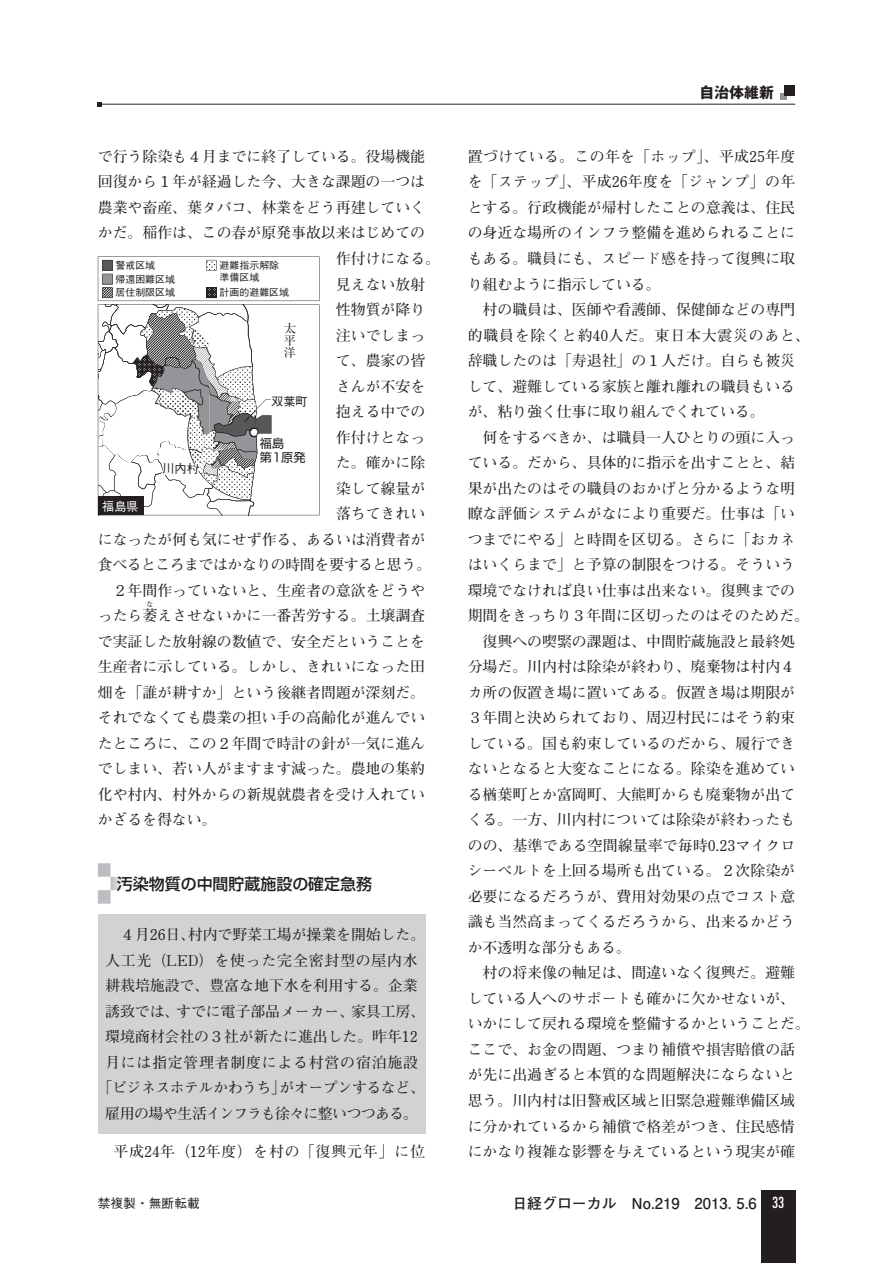
<style>
.page{position:relative;width:893px;height:1263px;background:#fff}
.page>*{position:absolute;margin:0;border:0;box-sizing:border-box;transform-origin:0 0}
.維新-小見出し{font:500 15.9px "Shin Go Pro";color:#231f20}
.維新-本文{font:700 14.85px/25.5px "Futo Min A101 Pro";color:#231f20}
.t1{font:700 14.85px "Futo Go B101 Pro";color:#231f20}
.維新-本文-2{font:700 14.85px "Futo Min A101 Pro";letter-spacing:-.025em;color:#231f20}
.維新-本文-3{font:700 14.85px "Futo Min A101 Pro";letter-spacing:.065em;color:#231f20}
.柱-右{font:700 14.85px "Gothic MB101 Pro";color:#231f20}
.t2{font:condensed 14.85px "Futura Std";color:#fff}
.t3{font:500 12.75px "Gothic BBB Pro";color:#231f20}
.t4{font:12.15px "Gothic BBB Pro Medium 90 msp RKSJ H";color:#231f20}
.t5{font:12.15px/14.5px "Shin Go Pro Regular 90 msp RKSJ H";color:#231f20}
.t6{font:12.15px/12.1px "Ryumin Pro Regular 90 msp RKSJ V";color:#231f20;text-align:justify}
.t7{font:12.15px "Gothic BBB Pro Medium 90 msp RKSJ H";color:#fff}
.t8{font:9.9px/13.8px "Gothic BBB Pro Medium 90 msp RKSJ H";color:#231f20}
.維新-本文-4{font:700 7.5px "Futo Min A101 Pro";color:#231f20}
</style>
<div class="page">
<hr style="left:98px;top:104px;width:697px;height:1px;background:#231f20">
<svg style="left:98px;top:102px;width:4px;height:4px"></svg>
<div style="left:780px;top:94px;width:7px;height:6px;background:#939598"></div>
<div style="left:784px;top:85px;width:11px;height:11px;background:#231f20"></div>
<div style="left:761px;top:1191px;width:34px;height:72px;background:#231f20"></div>
<div style="left:98px;top:863px;width:13px;height:14px;background:#bcbdc0"></div>
<div style="left:98px;top:890px;width:13px;height:14px;background:#bcbdc0"></div>
<svg style="left:111px;top:877px;width:11px;height:13px"></svg>
<div style="left:98px;top:914px;width:327px;height:219px;background:#d1d2d4"></div>
<svg style="left:98px;top:256px;width:221px;height:259px"></svg>
<img style="left:160px;top:330px;width:50px;height:139px">
<img style="left:98px;top:376px;width:59px;height:86px">
<img style="left:210px;top:377px;width:47px;height:91px">
<p class="維新-本文" style="left:98px;top:142px;width:329px">で行う除染も４月までに終了している。役場機能</p>
<p class="維新-本文" style="left:98px;top:167px;width:329px">回復から１年が経過した今、大きな課題の一つは</p>
<p class="維新-本文" style="left:98px;top:193px;width:329px">農業や畜産、葉タバコ、林業をどう再建していく</p>
<p class="維新-本文" style="left:98px;top:218px;width:329px">かだ。稲作は、この春が原発事故以来はじめての</p>
<p class="維新-本文" style="left:336px;top:244px;width:106px">作付けになる。</p>
<p class="維新-本文" style="left:336px;top:269px;width:91px">見えない放射</p>
<p class="維新-本文" style="left:336px;top:295px;width:91px">性物質が降り</p>
<p class="維新-本文" style="left:336px;top:320px;width:91px">注いでしまっ</p>
<p class="維新-本文" style="left:336px;top:346px;width:91px">て、農家の皆</p>
<p class="維新-本文" style="left:336px;top:371px;width:91px">さんが不安を</p>
<p class="維新-本文" style="left:336px;top:397px;width:91px">抱える中での</p>
<p class="維新-本文" style="left:336px;top:422px;width:91px">作付けとなっ</p>
<p class="維新-本文" style="left:336px;top:448px;width:91px">た。確かに除</p>
<p class="維新-本文" style="left:336px;top:473px;width:91px">染して線量が</p>
<p class="維新-本文" style="left:336px;top:499px;width:91px">落ちてきれい</p>
<p class="維新-本文" style="left:98px;top:524px;width:329px">になったが何も気にせず作る、あるいは消費者が</p>
<p class="維新-本文-2" style="left:98px;top:553px;width:335px">食べるところまではかなりの時間を要すると思う。</p>
<p class="維新-本文" style="left:98px;top:575px;width:329px">　２年間作っていないと、生産者の意欲をどうやったら萎えさせないかに一番苦労する。土壌調査</p>
<p class="t8" style="left:115px;top:257px;width:61px">警戒区域<br>帰還困難区域居住制限区域</p>
<p class="t8" style="left:220px;top:258px;width:61px;line-height:12px">避難指示解除準備区域</p>
<p class="t8" style="left:220px;top:284px;width:71px">計画的避難区域</p>
<p class="t6" style="left:284px;top:321px;width:14px">太平洋</p>
<p class="t4" style="left:271px;top:391px;width:38px">双葉町</p>
<p class="t5" style="left:260px;top:434px;width:47px">福島第1原発</p>
<p class="t4" style="left:163px;top:459px;width:38px">川内村</p>
<p class="t7" style="left:102px;top:497px;width:38px">福島県</p>
<p class="維新-本文-4" style="left:146px;top:598px;width:9px">な</p>
<p class="維新-本文" style="left:98px;top:627px;width:329px;text-align:justify">で実証した放射線の数値で、安全だということを生産者に示している。しかし、きれいになった田畑を「誰が耕すか」という後継者問題が深刻だ。それでなくても農業の担い手の高齢化が進んでいたところに、この２年間で時計の針が一気に進んでしまい、若い人がますます減った。農地の集約化や村内、村外からの新規就農者を受け入れていかざるを得ない。</p>
<p class="維新-小見出し" style="left:117px;top:870px;width:257px">汚染物質の中間貯蔵施設の確定急務</p>
<p class="維新-本文" style="left:98px;top:920px;width:329px;text-align:center">　４月26日、村内で野菜工場が操業を開始した。人工光（LED）を使った完全密封型の屋内水耕栽培施設で、豊富な地下水を利用する。企業誘致では、すでに電子部品メーカー、家具工房、環境商材会社の３社が新たに進出した。昨年12月には指定管理者制度による村営の宿泊施設「ビジネスホテルかわうち」がオープンするなど、雇用の場や生活インフラも徐々に整いつつある。</p>
<p class="維新-本文-3" style="left:98px;top:1140px;width:329px">　平成24年（12年度）を村の「復興元年」に位</p>
<p class="柱-右" style="left:699px;top:80px;width:76px">自治体維新</p>
<p class="維新-本文" style="left:468px;top:142px;width:329px;text-align:justify">置づけている。この年を「ホップ」、平成25年度を「ステップ」、平成26年度を「ジャンプ」の年とする。行政機能が帰村したことの意義は、住民の身近な場所のインフラ整備を進められることにもある。職員にも、スピード感を持って復興に取り組むように指示している。</p>
<p class="維新-本文" style="left:468px;top:295px;width:344px">　村の職員は、医師や看護師、保健師などの専門的職員を除くと約40人だ。東日本大震災のあと、辞職したのは「寿退社」の１人だけ。自らも被災して、避難している家族と離れ離れの職員もいるが、粘り強く仕事に取り組んでくれている。</p>
<p class="維新-本文" style="left:468px;top:422px;width:343px">　何をするべきか、は職員一人ひとりの頭に入っている。だから、具体的に指示を出すことと、結果が出たのはその職員のおかげと分かるような明瞭な評価システムがなにより重要だ。仕事は「いつまでにやる」と時間を区切る。さらに｢おカネはいくらまで｣と予算の制限をつける。そういう環境でなければ良い仕事は出来ない。復興までの期間をきっちり３年間に区切ったのはそのためだ。</p>
<p class="維新-本文" style="left:468px;top:627px;width:329px;text-align:justify">　復興への喫緊の課題は、中間貯蔵施設と最終処分場だ。川内村は除染が終わり、廃棄物は村内４カ所の仮置き場に置いてある。仮置き場は期限が３年間と決められており、周辺村民にはそう約束している。国も約束しているのだから、履行できないとなると大変なことになる。除染を進めている楢葉町とか富岡町、大熊町からも廃棄物が出てくる。一方、川内村については除染が終わったものの、基準である空間線量率で毎時0.23マイクロシーベルトを上回る場所も出ている。２次除染が必要になるだろうが、費用対効果の点でコスト意識も当然高まってくるだろうから、出来るかどうか不透明な部分もある。</p>
<p class="維新-本文" style="left:468px;top:958px;width:344px">　村の将来像の軸足は、間違いなく復興だ。避難している人へのサポートも確かに欠かせないが、いかにして戻れる環境を整備するかということだ。ここで、お金の問題、つまり補償や損害賠償の話が先に出過ぎると本質的な問題解決にならないと思う。川内村は旧警戒区域と旧緊急避難準備区域に分かれているから補償で格差がつき、住民感情にかなり複雑な影響を与えているという現実が確</p>
<p class="t3" style="left:98px;top:1193px;width:104px">禁複製・無断転載</p>
<p class="t1" style="left:512px;top:1191px;width:246px">日経グローカル　No.219　2013. 5.6</p>
<p class="t2" style="left:772px;top:1194px;width:14px">33</p>
</div>
